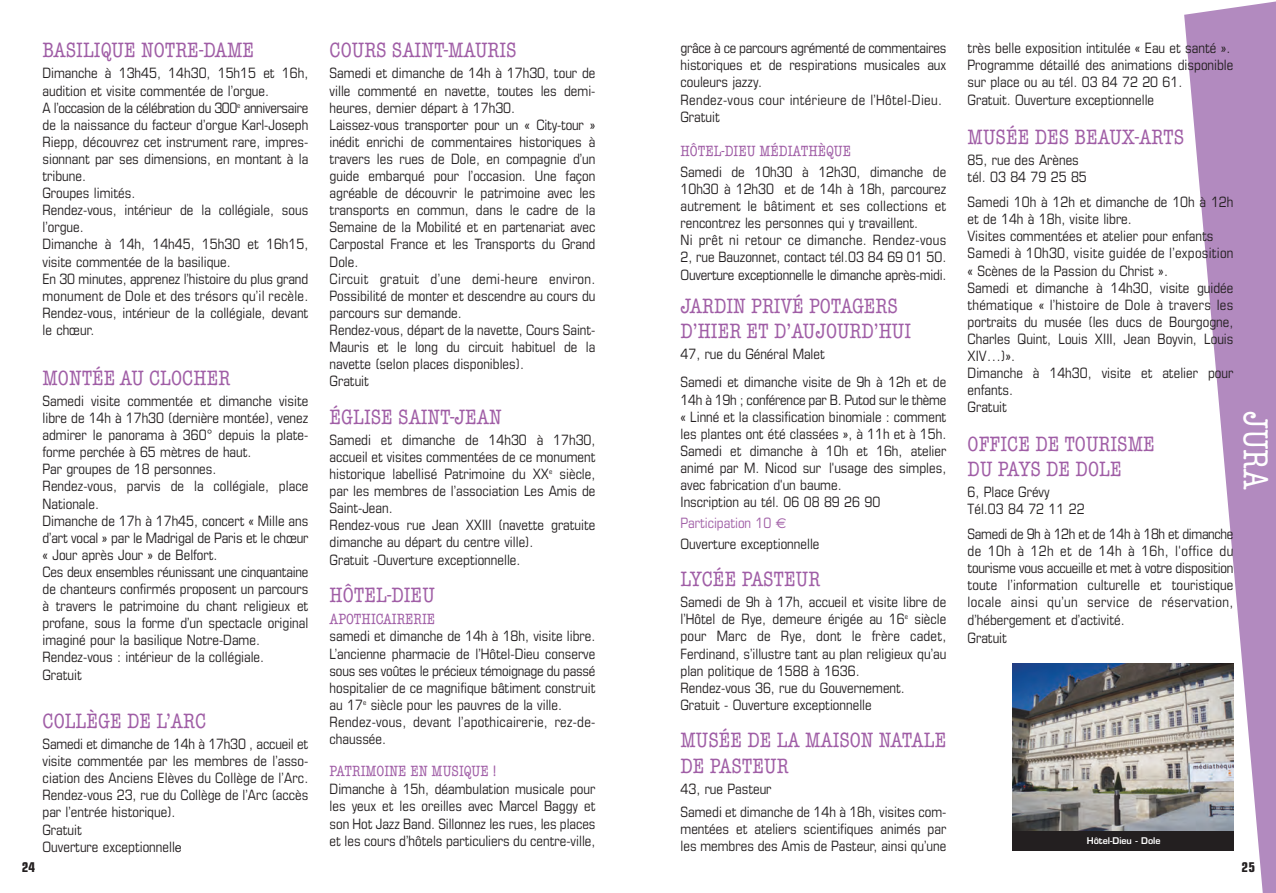
<style>
.page{position:relative;width:1276px;height:893px;background:#fff}
.page>*{position:absolute;margin:0;border:0;box-sizing:border-box;transform-origin:0 0}
.t1{font:condensed 36px "American Typewriter";color:#fff}
.t2{font:condensed 21px/25.2px "American Typewriter";color:#a05ea6}
.t3{font:condensed 15px "American Typewriter";color:#a05ea6}
.t4{font:condensed 14.25px/17.1px "Eurostile";color:#231f20}
.t5{font:700 condensed 13.5px "Eurostile";color:#231f20}
.t6{font:600 9px "Eurostile";color:#fff}
.s1{font-family:"American Typewriter";font-stretch:normal;font-size:13.5px}
.s2{color:#a05ea6}
.s3{font-family:"Euro Sans";font-stretch:normal;color:#a05ea6}
</style>
<div class="page">
<svg style="left:1184px;top:1px;width:92px;height:892px;fill:#b28abf"></svg>
<div style="left:1012px;top:663px;width:221px;height:188px;background:#231f20"></div>
<img style="left:1012px;top:663px;width:221px;height:168px">
<h2 class="t2" style="left:43px;top:40px;width:213px">BASILIQUE NOTRE-DAME</h2>
<p class="t4" style="left:43px;top:66px;width:267px">Dimanche à 13h45, 14h30, 15h15 et 16h, audition et visite commentée de l’orgue.<br>A l’occasion de la célébration du 300<sup>e</sup> anniversaire de la naissance du facteur d’orgue Karl-Joseph Riepp, découvrez cet instrument rare, impres&shy;sionnant par ses dimensions, en montant à la tribune.<br>Groupes limités.<br>Rendez-vous, intérieur de la collégiale, sous l’orgue.<br>Dimanche à 14h, 14h45, 15h30 et 16h15, visite commentée de la basilique.<br>En 30 minutes, apprenez l’histoire du plus grand monument de Dole et des trésors qu’il recèle.<br>Rendez-vous, intérieur de la collégiale, devant le chœur.</p>
<h2 class="t2" style="left:43px;top:367px;width:189px">MONTÉE AU CLOCHER</h2>
<p class="t4" style="left:43px;top:394px;width:267px">Samedi visite commentée et dimanche visite libre de 14h à 17h30 (dernière montée), venez admirer le panorama à 360° depuis la plate&shy;forme perchée à 65 mètres de haut.<br>Par groupes de 18 personnes.<br>Rendez-vous, parvis de la collégiale, place Nationale.<br>Dimanche de 17h à 17h45, concert « Mille ans d’art vocal » par le Madrigal de Paris et le chœur « Jour après Jour » de Belfort.<br>Ces deux ensembles réunissant une cinquantaine de chanteurs confirmés proposent un parcours à travers le patrimoine du chant religieux et profane, sous la forme d’un spectacle original imaginé pour la basilique Notre-Dame.<br>Rendez-vous : intérieur de la collégiale.<br>Gratuit</p>
<h2 class="t2" style="left:43px;top:710px;width:165px">COLLÈGE DE L’ARC</h2>
<p class="t4" style="left:43px;top:737px;width:267px">Samedi et dimanche de 14h à 17h30 , accueil et visite commentée par les membres de l’asso&shy;ciation des Anciens Elèves du Collège de l’Arc.<br>Rendez-vous 23, rue du Collège de l’Arc (accès par l’entrée historique).<br>Gratuit<br>Ouverture exceptionnell<span class="s1">e</span></p>
<h2 class="t2" style="left:330px;top:40px;width:188px">COURS SAINT-MAURIS</h2>
<p class="t4" style="left:330px;top:66px;width:267px">Samedi et dimanche de 14h à 17h30, tour de ville commenté en navette, toutes les demi&shy;heures, dernier départ à 17h30.<br>Laissez-vous transporter pour un « City-tour » inédit enrichi de commentaires historiques à travers les rues de Dole, en compagnie d’un guide embarqué pour l’occasion. Une façon agréable de découvrir le patrimoine avec les transports en commun, dans le cadre de la Semaine de la Mobilité et en partenariat avec Carpostal France et les Transports du Grand Dole.<br>Circuit gratuit d’une demi-heure environ.<br>Possibilité de monter et descendre au cours du parcours sur demande.<br>Rendez-vous, départ de la navette, Cours Saint-Mauris et le long du circuit habituel de la navette (selon places disponibles).<br>Gratuit</p>
<h2 class="t2" style="left:330px;top:406px;width:174px">ÉGLISE SAINT-JEAN</h2>
<p class="t4" style="left:330px;top:432px;width:267px">Samedi et dimanche de 14h30 à 17h30, accueil et visites commentées de ce monument historique labellisé Patrimoine du XX<sup>e</sup> siècle, par les membres de l’association Les Amis de Saint-Jean.<br>Rendez-vous rue Jean XXIII (navette gratuite dimanche au départ du centre ville).<br>Gratuit -Ouverture exceptionnelle.</p>
<h2 class="t2" style="left:330px;top:585px;width:107px">HÔTEL-DIEU</h2>
<p class="t3" style="left:330px;top:613px;width:107px">APOTHICAIRERIE</p>
<p class="t4" style="left:330px;top:629px;width:267px">samedi et dimanche de 14h à 18h, visite libre.<br>L’ancienne pharmacie de l’Hôtel-Dieu conserve sous ses voûtes le précieux témoignage du passé hospitalier de ce magnifique bâtiment construit au 17<sup>e</sup> siècle pour les pauvres de la ville.<br>Rendez-vous, devant l’apothicairerie, rez-de&shy;chaussée.</p>
<p class="t3" style="left:330px;top:766px;width:168px">PATRIMOINE EN MUSIQUE !</p>
<p class="t4" style="left:330px;top:782px;width:267px;text-align:justify">Dimanche à 15h, déambulation musicale pour les yeux et les oreilles avec Marcel Baggy et son Hot Jazz Band. Sillonnez les rues, les places et les cours d’hôtels particuliers du centre-ville,</p>
<p class="t4" style="left:680px;top:41px;width:267px">grâce à ce parcours agrémenté de commentaires historiques et de respirations musicales aux couleurs jazzy.<br>Rendez-vous cour intérieure de l’Hôtel-Dieu.<br>Gratuit</p>
<p class="t3" style="left:680px;top:146px;width:172px">HÔTEL-DIEU MÉDIATHÈQUE</p>
<p class="t4" style="left:680px;top:165px;width:267px">Samedi de 10h30 à 12h30, dimanche de 10h30 à 12h30 et de 14h à 18h, parcourez autrement le bâtiment et ses collections et rencontrez les personnes qui y travaillent.<br>Ni prêt ni retour ce dimanche. Rendez-vous 2, rue Bauzonnet, contact tél.03 84 69 01 50.<br>Ouverture exceptionnelle le dimanche après-midi.</p>
<h2 class="t2" style="left:680px;top:295px;width:232px">JARDIN PRIVÉ POTAGERS<br>D’HIER ET D’AUJOURD’HUI</h2>
<p class="t4" style="left:680px;top:342px;width:267px;line-height:28px">47, rue du Général Malet<br>Samedi et dimanche visite de 9h à 12h et de</p>
<p class="t4" style="left:680px;top:392px;width:267px">14h à 19h ; conférence par B. Putod sur le thème « Linné et la classification binomiale : comment les plantes ont été classées », à 11h et à 15h.<br>Samedi et dimanche à 10h et 16h, atelier animé par M. Nicod sur l'usage des simples, avec fabrication d'un baume.<br>Inscription au tél. 06 08 89 26 90</p>
<p class="t4" style="left:680px;top:514px;width:140px;line-height:20.5px"><span class="s2">Participation 10</span> <span class="s3">€<br></span>Ouverture exceptionnelle</p>
<h2 class="t2" style="left:680px;top:568px;width:141px">LYCÉE PASTEUR</h2>
<p class="t4" style="left:680px;top:595px;width:267px">Samedi de 9h à 17h, accueil et visite libre de l’Hôtel de Rye, demeure érigée au 16<sup>e</sup> siècle pour Marc de Rye, dont le frère cadet, Ferdinand, s’illustre tant au plan religieux qu’au plan politique de 1588 à 1636.<br>Rendez-vous 36, rue du Gouvernement.<br>Gratuit - Ouverture exceptionnelle</p>
<h2 class="t2" style="left:680px;top:729px;width:267px">MUSÉE DE LA MAISON NATALE<br>DE PASTEUR</h2>
<p class="t4" style="left:680px;top:778px;width:267px;line-height:23.5px">43, rue Pasteur<br>Samedi et dimanche de 14h à 18h, visites com-</p>
<p class="t4" style="left:680px;top:822px;width:267px">mentées et ateliers scientifiques animés par les membres des Amis de Pasteur, ainsi qu’une</p>
<p class="t4" style="left:967px;top:41px;width:267px">très belle exposition intitulée « Eau et santé ».<br>Programme détaillé des animations disponible sur place ou au tél. 03 84 72 20 61.<br>Gratuit. Ouverture exceptionnelle</p>
<h2 class="t2" style="left:967px;top:126px;width:218px">MUSÉE DES BEAUX-ARTS</h2>
<p class="t4" style="left:967px;top:153px;width:121px">85, rue des Arènes tél. 03 84 79 25 85</p>
<p class="t4" style="left:967px;top:195px;width:267px">Samedi 10h à 12h et dimanche de 10h à 12h et de 14h à 18h, visite libre.<br>Visites commentées et atelier pour enfants Samedi à 10h30, visite guidée de l’exposition « Scènes de la Passion du Christ ».<br>Samedi et dimanche à 14h30, visite guidée thématique « l’histoire de Dole à travers les portraits du musée (les ducs de Bourgogne, Charles Quint, Louis XIII, Jean Boyvin, Louis XIV…)».<br>Dimanche à 14h30, visite et atelier pour enfants.<br>Gratuit</p>
<h2 class="t2" style="left:967px;top:433px;width:189px">OFFICE DE TOURISME<br>DU PAYS DE DOLE</h2>
<p class="t4" style="left:967px;top:485px;width:118px">6, Place Grévy<br>Tél.03 84 72 11 22</p>
<p class="t4" style="left:967px;top:527px;width:267px">Samedi de 9h à 12h et de 14h à 18h et dimanche de 10h à 12h et de 14h à 16h, l'office du tourisme vous accueille et met à votre disposition toute l’information culturelle et touristique locale ainsi qu’un service de réservation, d’hébergement et d’activité.<br>Gratuit</p>
<h1 class="t1" style="left:1267px;top:411px;width:80px;rotate:90deg">JURA</h1>
<p class="t6" style="left:1086px;top:837px;width:75px">Hôtel-Dieu - Dole</p>
<p class="t5" style="left:22px;top:863px;width:15px">24</p>
<p class="t5" style="left:1241px;top:863px;width:15px">25</p>
</div>
